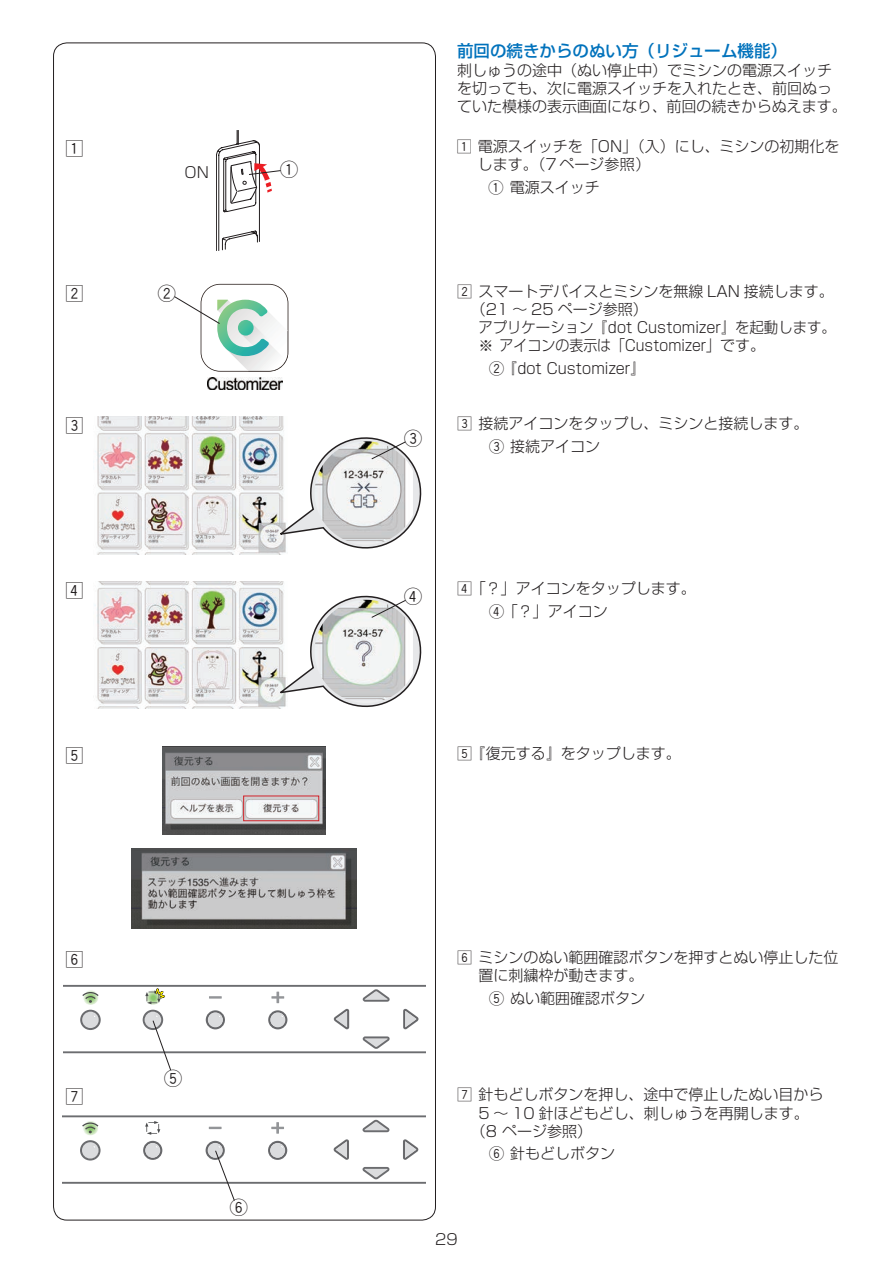
<style>
.page{position:relative;width:893px;height:1263px;background:#fff}
.page>*{position:absolute;margin:0;border:0;box-sizing:border-box;transform-origin:0 0}
.t1{font:18px "Gth Hround";color:#231f20}
.t2{font:500 16.5px "Shin Go";color:#0072bc}
.t3{font:300 15px/18.1px "Shin Go";color:#231f20}
.t4{font:300 15px "Shin Go";color:#231f20;scale:.96 1}
.s1{font-family:"Gth Hround";font-weight:400}
</style>
<div class="page">
<img style="left:94px;top:582px;width:190px;height:127px">
<img style="left:95px;top:416px;width:189px;height:138px">
<svg style="left:216px;top:130px;width:65px;height:121px"></svg>
<img style="left:162px;top:746px;width:164px;height:88px">
<img style="left:131px;top:848px;width:226px;height:80px">
<svg style="left:63px;top:1115px;width:362px;height:86px"></svg>
<svg style="left:63px;top:984px;width:362px;height:86px"></svg>
<div style="left:243px;top:796px;width:76px;height:25px;border:1px solid #d1232a"></div>
<svg style="left:174px;top:284px;width:115px;height:88px"></svg>
<img style="left:207px;top:377px;width:75px;height:12px">
<svg style="left:275px;top:430px;width:147px;height:124px"></svg>
<svg style="left:275px;top:589px;width:147px;height:120px"></svg>
<p class="t2" style="left:457px;top:40px;width:331px">前回の続きからのぬい方（リジューム機能）</p>
<p class="t3" style="left:457px;top:61px;width:391px">刺しゅうの途中（ぬい停止中）でミシンの電源スイッチを切っても、次に電源スイッチを入れたとき、前回ぬっていた模様の表示画面になり、前回の続きからぬえます。</p>
<p class="t1" style="left:66px;top:139px;width:19px">Z</p>
<p class="t3" style="left:478px;top:137px;width:363px;text-indent:-21px"><span class="s1">Z</span> 電源スイッチを「ON」（入）にし、ミシンの初期化をします。（7 ページ参照）</p>
<p class="t3" style="left:489px;top:177px;width:113px"><span class="s1">Q</span> 電源スイッチ</p>
<p class="t3" style="left:185px;top:162px;width:26px">ON</p>
<p class="t1" style="left:280px;top:161px;width:19px">Q</p>
<p class="t1" style="left:66px;top:284px;width:19px">X</p>
<p class="t1" style="left:158px;top:284px;width:19px">W</p>
<p class="t3" style="left:457px;top:282px;width:378px"><span class="s1">X</span> スマートデバイスとミシンを無線 LAN 接続します。</p>
<p class="t3" style="left:471px;top:300px;width:178px">（21 〜 25 ページ参照）</p>
<p class="t4" style="left:478px;top:318px;width:374px">アプリケーション『dot Customizer』を起動します。</p>
<p class="t3" style="left:478px;top:336px;width:288px">※ アイコンの表示は「Customizer」です。</p>
<p class="t4" style="left:489px;top:358px;width:164px"><span class="s1">W</span>『dot Customizer』</p>
<p class="t1" style="left:66px;top:416px;width:19px">C</p>
<p class="t1" style="left:404px;top:429px;width:19px">E</p>
<p class="t3" style="left:489px;top:412px;width:321px;line-height:22.6px;text-indent:-32px"><span class="s1">C</span> 接続アイコンをタップし、ミシンと接続します。<br><span class="s1">E</span> 接続アイコン</p>
<p class="t1" style="left:66px;top:581px;width:19px">V</p>
<p class="t1" style="left:404px;top:588px;width:19px">R</p>
<p class="t3" style="left:489px;top:577px;width:208px;line-height:22.6px;text-indent:-32px"><span class="s1">V</span>「？」アイコンをタップします。<br><span class="s1">R</span>「？」アイコン</p>
<p class="t1" style="left:66px;top:746px;width:19px">B</p>
<p class="t3" style="left:457px;top:744px;width:225px"><span class="s1">B</span>『復元する』をタップします。</p>
<p class="t1" style="left:66px;top:950px;width:19px">N</p>
<p class="t3" style="left:478px;top:948px;width:361px;text-indent:-21px"><span class="s1">N</span> ミシンのぬい範囲確認ボタンを押すとぬい停止した位置に刺繍枠が動きます。</p>
<p class="t3" style="left:489px;top:988px;width:158px"><span class="s1">T</span> ぬい範囲確認ボタン</p>
<p class="t1" style="left:66px;top:1087px;width:19px">M</p>
<p class="t1" style="left:164px;top:1069px;width:19px">T</p>
<p class="t3" style="left:457px;top:1085px;width:368px"><span class="s1">M</span> 針もどしボタンを押し、途中で停止したぬい目から</p>
<p class="t3" style="left:478px;top:1103px;width:332px">5 〜 10 針ほどもどし、刺しゅうを再開します。</p>
<p class="t3" style="left:471px;top:1121px;width:123px">（8 ページ参照）</p>
<p class="t3" style="left:489px;top:1144px;width:128px"><span class="s1">Y</span> 針もどしボタン</p>
<p class="t1" style="left:230px;top:1198px;width:19px">Y</p>
<p class="t3" style="left:435px;top:1230px;width:24px">29</p>
</div>
